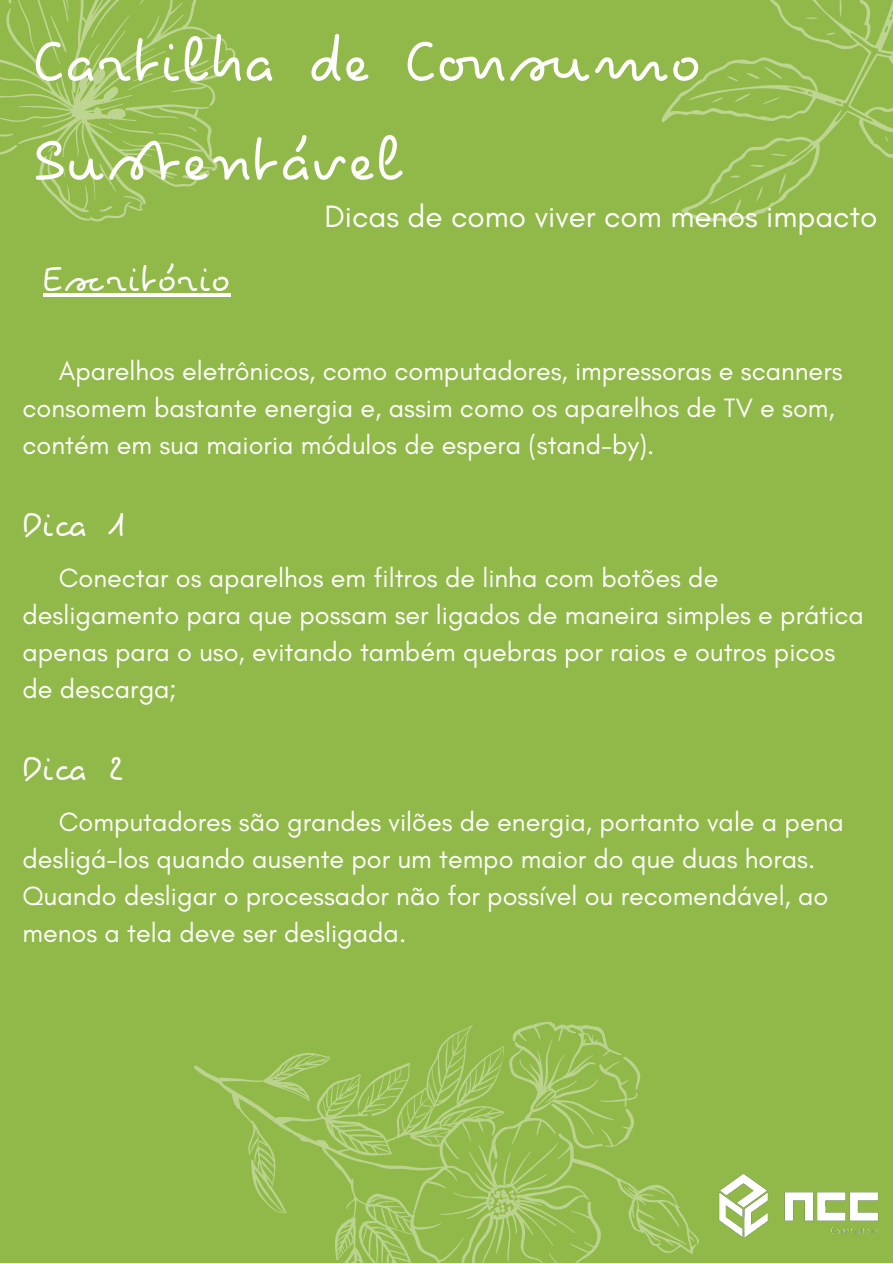
<style>
.page{position:relative;width:893px;height:1264px;background:#fff}
.page>*{position:absolute;margin:0;border:0;box-sizing:border-box;transform-origin:0 0}
.t1{font:71.25px/98.9px "Pecita";color:#fff}
.t2{font:43.5px "Pecita";color:#fff}
.t3{font:42px "Pecita";color:#fff}
.t4{font:31.5px "Glacial Indifference";color:#fff}
.t5{font:27px/37px "Glacial Indifference";color:#fff}
</style>
<div class="page">
<div style="left:0;top:0;width:892px;height:1262px;background:#91b949"></div>
<svg style="left:0;top:0;width:236px;height:222px"></svg>
<svg style="left:661px;top:0;width:231px;height:222px"></svg>
<svg style="left:778px;top:172px;width:8px;height:24px"></svg>
<svg style="left:756px;top:185px;width:7px;height:18px"></svg>
<svg style="left:762px;top:93px;width:19px;height:15px"></svg>
<svg style="left:734px;top:90px;width:16px;height:15px"></svg>
<svg style="left:194px;top:1021px;width:504px;height:241px"></svg>
<hr style="left:43px;top:293px;width:187px;height:3px;background:#fff">
<img style="left:698px;top:1173px;width:181px;height:71px">
<h1 class="t1" style="left:33px;top:20px;width:669px">Cartilha de Consumo<br>Sustentável</h1>
<p class="t4" style="left:324px;top:197px;width:554px">Dicas de como viver com menos impacto</p>
<h2 class="t2" style="left:43px;top:262px;width:189px">Escritório</h2>
<p class="t5" style="left:22px;top:352px;width:821px;text-indent:36px">Aparelhos eletrônicos, como computadores, impressoras e scanners consomem bastante energia e, assim como os aparelhos de TV e som, contém em sua maioria módulos de espera (stand-by).</p>
<h3 class="t3" style="left:22px;top:508px;width:106px">Dica 1</h3>
<p class="t5" style="left:22px;top:558px;width:842px;text-indent:36px">Conectar os aparelhos em filtros de linha com botões de desligamento para que possam ser ligados de maneira simples e prática apenas para o uso, evitando também quebras por raios e outros picos de descarga;</p>
<h3 class="t3" style="left:22px;top:752px;width:106px">Dica 2</h3>
<p class="t5" style="left:22px;top:802px;width:822px;text-indent:36px">Computadores são grandes vilões de energia, portanto vale a pena desligá-los quando ausente por um tempo maior do que duas horas.<br>Quando desligar o processador não for possível ou recomendável, ao menos a tela deve ser desligada.</p>
</div>
